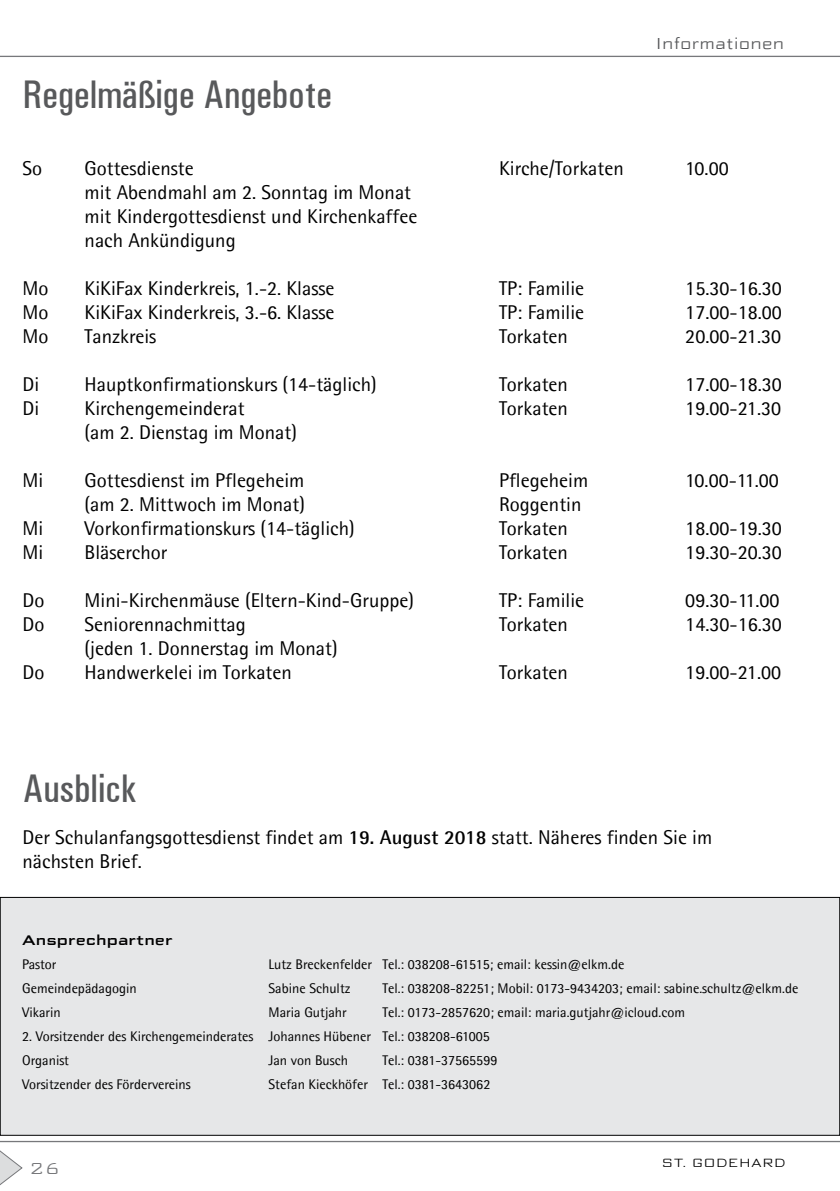
<style>
.page{position:relative;width:840px;height:1191px;background:#fff}
.page>*{position:absolute;margin:0;border:0;box-sizing:border-box;transform-origin:0 0}
.t1{font:500 condensed 40px "Univers";color:#58595b}
.t2{font:20px/24px "Agfa Rotis Semisans";color:#000}
.t3{font:300 16px "Morris Sans Com";color:#58595b}
.t4{font:300 16px "Morris Sans Com";color:#77787b}
.t5{font:14px/24px "Agfa Rotis Semisans";color:#000}
.t6{font:500 14px "Morris Sans Com";color:#000}
.t7{font:300 12px "Morris Sans Com";color:#000}
.s1{font-weight:700}
</style>
<div class="page">
<svg style="left:0;top:1135px;width:839px;height:51px"></svg>
<svg style="left:0;top:55px;width:839px;height:2px;background:#a9a9ab"></svg>
<div style="left:0;top:897px;width:839px;height:238px;background:#e6e7e8"></div>
<div style="left:0;top:897px;width:839px;height:238px;border:1px solid #000"></div>
<h1 class="t1" style="left:23px;top:72px;width:311px">Regelmäßige Angebote</h1>
<p class="t3" style="left:655px;top:33px;width:130px">I nformationen</p>
<p class="t2" style="left:23px;top:156px;width:21px">So</p>
<p class="t2" style="left:85px;top:156px;width:111px">Gottesdienste</p>
<p class="t2" style="left:499px;top:156px;width:126px">Kirche/Torkaten</p>
<p class="t2" style="left:685px;top:156px;width:45px">10.00</p>
<p class="t2" style="left:85px;top:180px;width:334px">mit Abendmahl am 2. Sonntag im Monat mit Kindergottesdienst und Kirchenkaffee nach Ankündigung</p>
<p class="t2" style="left:23px;top:276px;width:27px">Mo</p>
<p class="t2" style="left:85px;top:276px;width:251px">KiKiFax Kinderkreis, 1.-2. Klasse</p>
<p class="t2" style="left:499px;top:276px;width:86px">TP: Familie</p>
<p class="t2" style="left:685px;top:276px;width:98px">15.30-16.30</p>
<p class="t2" style="left:23px;top:300px;width:27px">Mo</p>
<p class="t2" style="left:85px;top:300px;width:251px">KiKiFax Kinderkreis, 3.-6. Klasse</p>
<p class="t2" style="left:499px;top:300px;width:86px">TP: Familie</p>
<p class="t2" style="left:685px;top:300px;width:98px">17.00-18.00</p>
<p class="t2" style="left:23px;top:324px;width:27px">Mo</p>
<p class="t2" style="left:85px;top:324px;width:73px">Tanzkreis</p>
<p class="t2" style="left:499px;top:324px;width:70px">Torkaten</p>
<p class="t2" style="left:685px;top:324px;width:97px">20.00-21.30</p>
<p class="t2" style="left:23px;top:372px;width:18px">Di</p>
<p class="t2" style="left:85px;top:372px;width:293px">Hauptkonfirmationskurs (14-täglich)</p>
<p class="t2" style="left:499px;top:372px;width:70px">Torkaten</p>
<p class="t2" style="left:685px;top:372px;width:98px">17.00-18.30</p>
<p class="t2" style="left:23px;top:396px;width:18px">Di</p>
<p class="t2" style="left:85px;top:396px;width:161px">Kirchengemeinderat</p>
<p class="t2" style="left:499px;top:396px;width:70px">Torkaten</p>
<p class="t2" style="left:685px;top:396px;width:97px">19.00-21.30</p>
<p class="t2" style="left:85px;top:420px;width:214px">(am 2. Dienstag im Monat)</p>
<p class="t2" style="left:23px;top:468px;width:22px">Mi</p>
<p class="t2" style="left:85px;top:468px;width:221px">Gottesdienst im Pflegeheim</p>
<p class="t2" style="left:499px;top:468px;width:91px">Pflegeheim</p>
<p class="t2" style="left:685px;top:468px;width:95px">10.00-11.00</p>
<p class="t2" style="left:85px;top:492px;width:222px">(am 2. Mittwoch im Monat)</p>
<p class="t2" style="left:499px;top:492px;width:84px">Roggentin</p>
<p class="t2" style="left:23px;top:516px;width:22px">Mi</p>
<p class="t2" style="left:85px;top:516px;width:271px">Vorkonfirmationskurs (14-täglich)</p>
<p class="t2" style="left:499px;top:516px;width:70px">Torkaten</p>
<p class="t2" style="left:685px;top:516px;width:98px">18.00-19.30</p>
<p class="t2" style="left:23px;top:540px;width:22px">Mi</p>
<p class="t2" style="left:85px;top:540px;width:84px">Bläserchor</p>
<p class="t2" style="left:499px;top:540px;width:70px">Torkaten</p>
<p class="t2" style="left:685px;top:540px;width:98px">19.30-20.30</p>
<p class="t2" style="left:23px;top:588px;width:23px">Do</p>
<p class="t2" style="left:85px;top:588px;width:331px">Mini-Kirchenmäuse (Eltern-Kind-Gruppe)</p>
<p class="t2" style="left:499px;top:588px;width:86px">TP: Familie</p>
<p class="t2" style="left:685px;top:588px;width:96px">09.30-11.00</p>
<p class="t2" style="left:23px;top:612px;width:23px">Do</p>
<p class="t2" style="left:85px;top:612px;width:163px">Seniorennachmittag</p>
<p class="t2" style="left:499px;top:612px;width:70px">Torkaten</p>
<p class="t2" style="left:685px;top:612px;width:98px">14.30-16.30</p>
<p class="t2" style="left:85px;top:636px;width:254px">(jeden 1. Donnerstag im Monat)</p>
<p class="t2" style="left:23px;top:660px;width:23px">Do</p>
<p class="t2" style="left:85px;top:660px;width:209px">Handwerkelei im Torkaten</p>
<p class="t2" style="left:499px;top:660px;width:70px">Torkaten</p>
<p class="t2" style="left:685px;top:660px;width:97px">19.00-21.00</p>
<h1 class="t1" style="left:23px;top:765px;width:116px">Ausblick</h1>
<p class="t2" style="left:23px;top:825px;width:690px">Der Schulanfangsgottesdienst findet am <span class="s1">19. August 2018</span> statt. Näheres finden Sie im nächsten Brief.</p>
<p class="t6" style="left:22px;top:930px;width:152px">Ansprechpartner</p>
<p class="t5" style="left:22px;top:952px;width:36px">Pastor</p>
<p class="t5" style="left:268px;top:952px;width:357px">Lutz Breckenfelder Tel.: 038208-61515; email: kessin@elkm.de</p>
<p class="t5" style="left:22px;top:976px;width:116px">Gemeindepädagogin</p>
<p class="t5" style="left:268px;top:976px;width:83px">Sabine Schultz</p>
<p class="t5" style="left:382px;top:976px;width:417px">Tel.: 038208-82251; Mobil: 0173-9434203; email: sabine.schultz@elkm.de</p>
<p class="t5" style="left:22px;top:1000px;width:40px">Vikarin</p>
<p class="t5" style="left:268px;top:1000px;width:80px">Maria Gutjahr</p>
<p class="t5" style="left:382px;top:1000px;width:304px">Tel.: 0173-2857620; email: maria.gutjahr@icloud.com</p>
<p class="t5" style="left:22px;top:1024px;width:469px">2. Vorsitzender des Kirchengemeinderates Johannes Hübener Tel.: 038208-61005<br>Organist</p>
<p class="t5" style="left:268px;top:1048px;width:81px">Jan von Busch</p>
<p class="t5" style="left:382px;top:1048px;width:116px">Tel.: 0381-37565599</p>
<p class="t5" style="left:22px;top:1072px;width:170px">Vorsitzender des Fördervereins</p>
<p class="t5" style="left:268px;top:1072px;width:223px">Stefan Kieckhöfer Tel.: 0381-3643062</p>
<p class="t4" style="left:29px;top:1157px;width:33px">26</p>
<p class="t7" style="left:661px;top:1154px;width:125px">St. Godehard</p>
</div>
